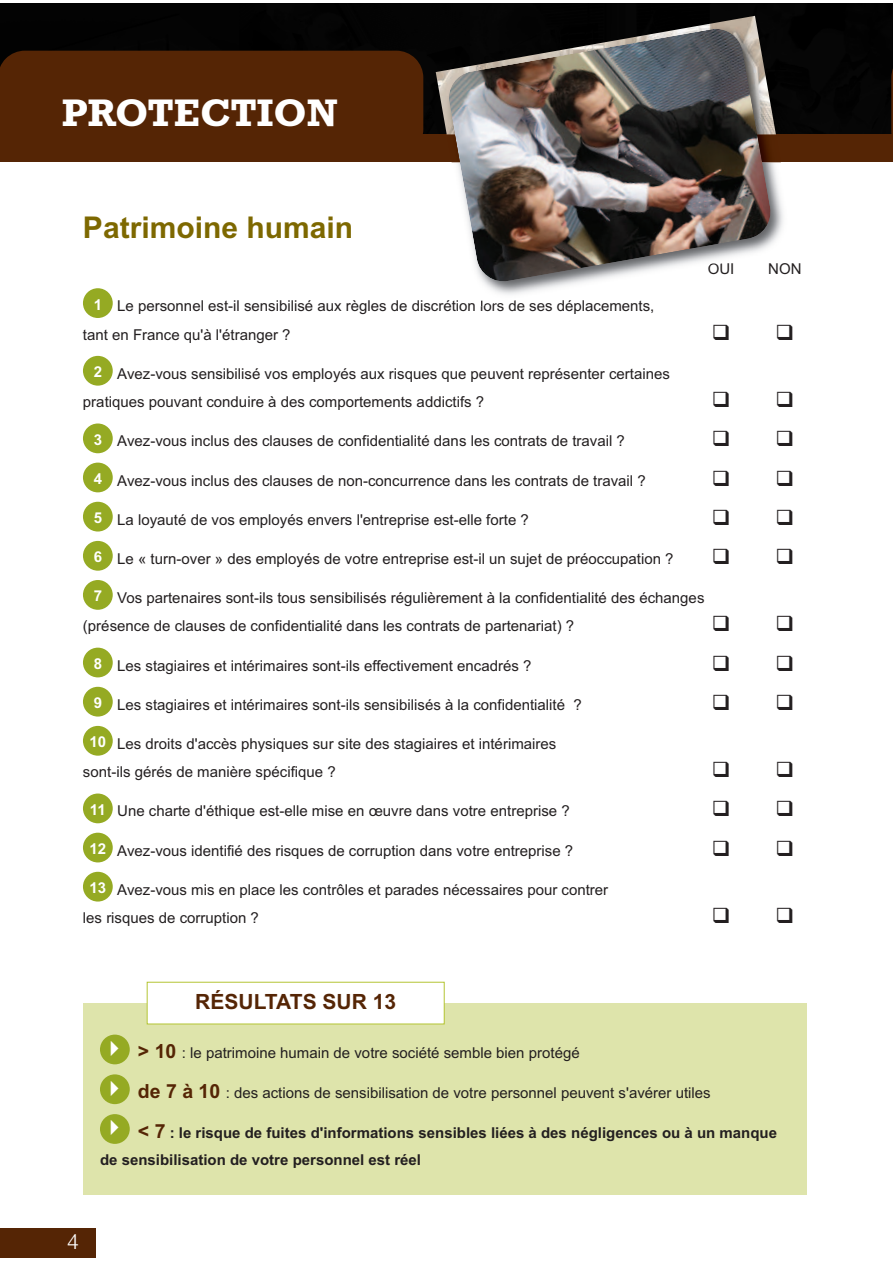
<style>
.page{position:relative;width:893px;height:1263px;background:#fff}
.page>*{position:absolute;margin:0;border:0;box-sizing:border-box;transform-origin:0 0}
.t1{font:700 39px "Rockwell";color:#fff}
.t2{font:700 30px "Arial";color:#7d6800}
.t3{font:700 21px "Arial";color:#552505}
.t4{font:300 21px "Helvetica";color:#fff}
.t5{font:15px/28.5px "Arial";color:#231f20}
.t6{font:700 15px/27px "Arial";color:#231f20}
.t7{font:700 15px "Arial";color:#fff}
.s1{font-weight:700;font-size:19.5px;color:#552505}
.s2{font-size:19.5px;color:#552505}
</style>
<div class="page">
<div style="left:0;top:4px;width:892px;height:131px;background:#030303"></div>
<div style="left:83px;top:288px;width:30px;height:30px;background:#95aa23;border-radius:50%"></div>
<div style="left:83px;top:356px;width:30px;height:30px;background:#95aa23;border-radius:50%"></div>
<div style="left:83px;top:424px;width:30px;height:29px;background:#95aa23;border-radius:50%"></div>
<div style="left:83px;top:463px;width:30px;height:29px;background:#95aa23;border-radius:50%"></div>
<div style="left:83px;top:502px;width:30px;height:30px;background:#95aa23;border-radius:50%"></div>
<div style="left:83px;top:541px;width:30px;height:30px;background:#95aa23;border-radius:50%"></div>
<div style="left:83px;top:580px;width:30px;height:30px;background:#95aa23;border-radius:50%"></div>
<div style="left:83px;top:648px;width:30px;height:29px;background:#95aa23;border-radius:50%"></div>
<div style="left:83px;top:687px;width:30px;height:30px;background:#95aa23;border-radius:50%"></div>
<div style="left:83px;top:726px;width:30px;height:30px;background:#95aa23;border-radius:50%"></div>
<div style="left:83px;top:794px;width:30px;height:29px;background:#95aa23;border-radius:50%"></div>
<div style="left:83px;top:833px;width:30px;height:29px;background:#95aa23;border-radius:50%"></div>
<div style="left:83px;top:872px;width:30px;height:30px;background:#95aa23;border-radius:50%"></div>
<div style="left:83px;top:1003px;width:723px;height:191px;background:#dee4ab"></div>
<div style="left:100px;top:1035px;width:30px;height:29px;background:#95aa23;border-radius:50%"></div>
<div style="left:100px;top:1074px;width:30px;height:30px;background:#95aa23;border-radius:50%"></div>
<div style="left:100px;top:1114px;width:30px;height:30px;background:#95aa23;border-radius:50%"></div>
<div style="left:147px;top:983px;width:297px;height:41px;background:#fff"></div>
<div style="left:147px;top:982px;width:297px;height:42px;border:1px solid #b4c534"></div>
<div style="left:0;top:51px;width:423px;height:84px;background:#552505"></div>
<div style="left:0;top:135px;width:892px;height:27px;background:#552505"></div>
<img style="left:481px;top:162px;width:302px;height:145px">
<img style="left:435px;top:16px;width:341px;height:119px">
<img style="left:446px;top:27px;width:326px;height:257px">
<div style="left:0;top:1228px;width:96px;height:30px;background:#552505"></div>
<svg style="left:891px;top:51px;width:1px;height:84px"></svg>
<p class="t1" style="left:62px;top:90px;width:277px">PROTECTION</p>
<p class="t2" style="left:83px;top:211px;width:272px">Patrimoine humain</p>
<p class="t5" style="left:707px;top:255px;width:28px">OUI</p>
<p class="t5" style="left:768px;top:255px;width:35px">NON</p>
<p class="t7" style="left:94px;top:296px;width:10px">1</p>
<p class="t5" style="left:83px;top:292px;width:573px;text-indent:34px">Le personnel est-il sensibilisé aux règles de discrétion lors de ses déplacements, tant en France qu'à l'étranger ?</p>
<p class="t5" style="left:83px;top:359px;width:588px;text-indent:34px">Avez-vous sensibilisé vos employés aux risques que peuvent représenter certaines pratiques pouvant conduire à des comportements addictifs ?</p>
<p class="t5" style="left:117px;top:427px;width:509px">Avez-vous inclus des clauses de confidentialité dans les contrats de travail ?</p>
<p class="t5" style="left:117px;top:466px;width:530px">Avez-vous inclus des clauses de non-concurrence dans les contrats de travail ?</p>
<p class="t5" style="left:117px;top:505px;width:413px">La loyauté de vos employés envers l'entreprise est-elle forte ?</p>
<p class="t5" style="left:117px;top:544px;width:558px">Le « turn-over » des employés de votre entreprise est-il un sujet de préoccupation ?</p>
<p class="t5" style="left:83px;top:584px;width:623px;text-indent:34px">Vos partenaires sont-ils tous sensibilisés régulièrement à la confidentialité des échanges (présence de clauses de confidentialité dans les contrats de partenariat) ?</p>
<p class="t5" style="left:117px;top:651px;width:416px">Les stagiaires et intérimaires sont-ils effectivement encadrés ?</p>
<p class="t5" style="left:117px;top:690px;width:466px">Les stagiaires et intérimaires sont-ils sensibilisés à la confidentialité ?</p>
<p class="t5" style="left:83px;top:729px;width:475px;text-indent:34px">Les droits d'accès physiques sur site des stagiaires et intérimaires sont-ils gérés de manière spécifique ?</p>
<p class="t5" style="left:117px;top:797px;width:454px">Une charte d'éthique est-elle mise en œuvre dans votre entreprise ?</p>
<p class="t5" style="left:117px;top:836px;width:457px">Avez-vous identifié des risques de corruption dans votre entreprise ?</p>
<p class="t5" style="left:83px;top:875px;width:527px;text-indent:34px">Avez-vous mis en place les contrôles et parades nécessaires pour contrer les risques de corruption ?</p>
<p class="t7" style="left:94px;top:364px;width:10px">2</p>
<p class="t7" style="left:94px;top:431px;width:10px">3</p>
<p class="t7" style="left:94px;top:470px;width:10px">4</p>
<p class="t7" style="left:94px;top:509px;width:10px">5</p>
<p class="t7" style="left:94px;top:549px;width:10px">6</p>
<p class="t7" style="left:94px;top:588px;width:10px">7</p>
<p class="t7" style="left:94px;top:655px;width:10px">8</p>
<p class="t7" style="left:94px;top:695px;width:10px">9</p>
<p class="t7" style="left:89px;top:734px;width:18px">10</p>
<p class="t7" style="left:90px;top:801px;width:17px">11</p>
<p class="t7" style="left:89px;top:840px;width:18px">12</p>
<p class="t7" style="left:89px;top:880px;width:18px">13</p>
<p class="t3" style="left:195px;top:990px;width:202px">RÉSULTATS SUR 13</p>
<p class="t5" style="left:138px;top:1039px;width:443px"><span class="s1">&gt; 10</span> : le patrimoine humain de votre société semble bien protégé</p>
<p class="t5" style="left:138px;top:1079px;width:574px"><span class="s1">de 7 à 10</span> : des actions de sensibilisation de votre personnel peuvent s'avérer utiles</p>
<p class="t6" style="left:100px;top:1119px;width:678px;text-indent:38px"><span class="s2">&lt; 7</span> : le risque de fuites d'informations sensibles liées à des négligences ou à un manque de sensibilisation de votre personnel est réel</p>
<p class="t4" style="left:67px;top:1229px;width:13px">4</p>
</div>
